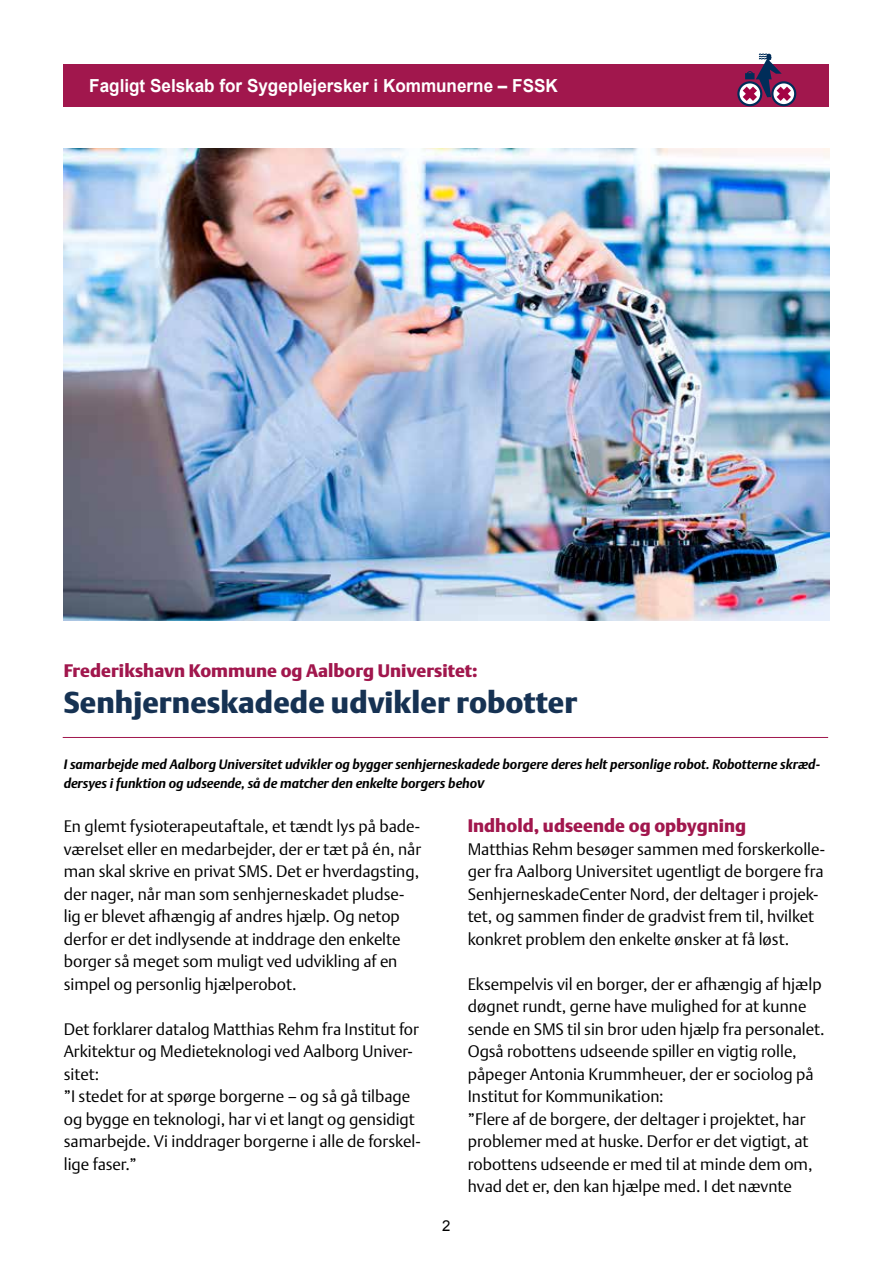
<style>
.page{position:relative;width:893px;height:1263px;background:#fff}
.page>*{position:absolute;margin:0;border:0;box-sizing:border-box;transform-origin:0 0}
.t1{font:30px "DTL Argo ST Black";color:#163253}
.t2{font:18px "DTL Argo T Black";color:#a1174d}
.t3{font:700 18px "Arial";color:#fff;scale:.95 1}
.t4{font:16.5px/22.5px "DTL Argo ST Light";color:#000}
.t5{font:15px "Arial";color:#000}
.t6{font:italic 700 13.5px/19.5px "DTL Argo ST";letter-spacing:-.005em;color:#000}
.s1{font-size:15px}
</style>
<div class="page">
<div style="left:64px;top:64px;width:765px;height:42px;background:#a1174d"></div>
<svg style="left:771px;top:81px;width:25px;height:25px"></svg>
<div style="left:773px;top:83px;width:21px;height:21px;background:#fff;border-radius:50%"></div>
<svg style="left:737px;top:81px;width:25px;height:25px"></svg>
<svg style="left:739px;top:83px;width:21px;height:21px"></svg>
<svg style="left:743px;top:53px;width:48px;height:48px"></svg>
<img style="left:64px;top:149px;width:765px;height:472px">
<hr style="left:63px;top:737px;width:765px;height:1px;background:#a1174d">
<p class="t3" style="left:89px;top:73px;width:495px">Fagligt Selskab for Sygeplejersker i Kommunerne – FSSK</p>
<p class="t2" style="left:64px;top:660px;width:415px">Frederikshavn Kommune og Aalborg Universitet:</p>
<h1 class="t1" style="left:64px;top:685px;width:515px">Senhjerneskadede udvikler robotter</h1>
<p class="t6" style="left:64px;top:754px;width:758px">I samarbejde med Aalborg Universitet udvikler og bygger senhjerneskadede borgere deres helt personlige robot. Robotterne skræd&shy;dersyes i funktion og udseende, så de matcher den enkelte borgers beho<span class="s1">v</span></p>
<p class="t4" style="left:64px;top:815px;width:359px">En glemt fysioterapeutaftale, et tændt lys på bade&shy;værelset eller en medarbejder, der er tæt på én, når man skal skrive en privat SMS. Det er hverdagsting, der nager, når man som senhjerneskadet pludse&shy;lig er blevet afhængig af andres hjælp. Og netop derfor er det indlysende at inddrage den enkelte borger så meget som muligt ved udvikling af en simpel og personlig hjælperobot.</p>
<p class="t4" style="left:64px;top:1017px;width:359px">Det forklarer datalog Matthias Rehm fra Institut for Arkitektur og Medieteknologi ved Aalborg Univer&shy;sitet:<br>”I stedet for at spørge borgerne – og så gå tilbage og bygge en teknologi, har vi et langt og gensidigt samarbejde. Vi inddrager borgerne i alle de forskel&shy;lige faser.”</p>
<p class="t2" style="left:468px;top:815px;width:280px">Indhold, udseende og opbygning</p>
<p class="t4" style="left:468px;top:837px;width:359px">Matthias Rehm besøger sammen med forskerkolle&shy;ger fra Aalborg Universitet ugentligt de borgere fra SenhjerneskadeCenter Nord, der deltager i projek&shy;tet, og sammen finder de gradvist frem til, hvilket konkret problem den enkelte ønsker at få løst.</p>
<p class="t4" style="left:468px;top:972px;width:358px">Eksempelvis vil en borger, der er afhængig af hjælp døgnet rundt, gerne have mulighed for at kunne sende en SMS til sin bror uden hjælp fra personalet.<br>Også robottens udseende spiller en vigtig rolle, påpeger Antonia Krummheuer, der er sociolog på Institut for Kommunikation:<br>”Flere af de borgere, der deltager i projektet, har problemer med at huske. Derfor er det vigtigt, at robottens udseende er med til at minde dem om, hvad det er, den kan hjælpe med. I det nævnte</p>
<p class="t5" style="left:442px;top:1216px;width:10px">2</p>
</div>
